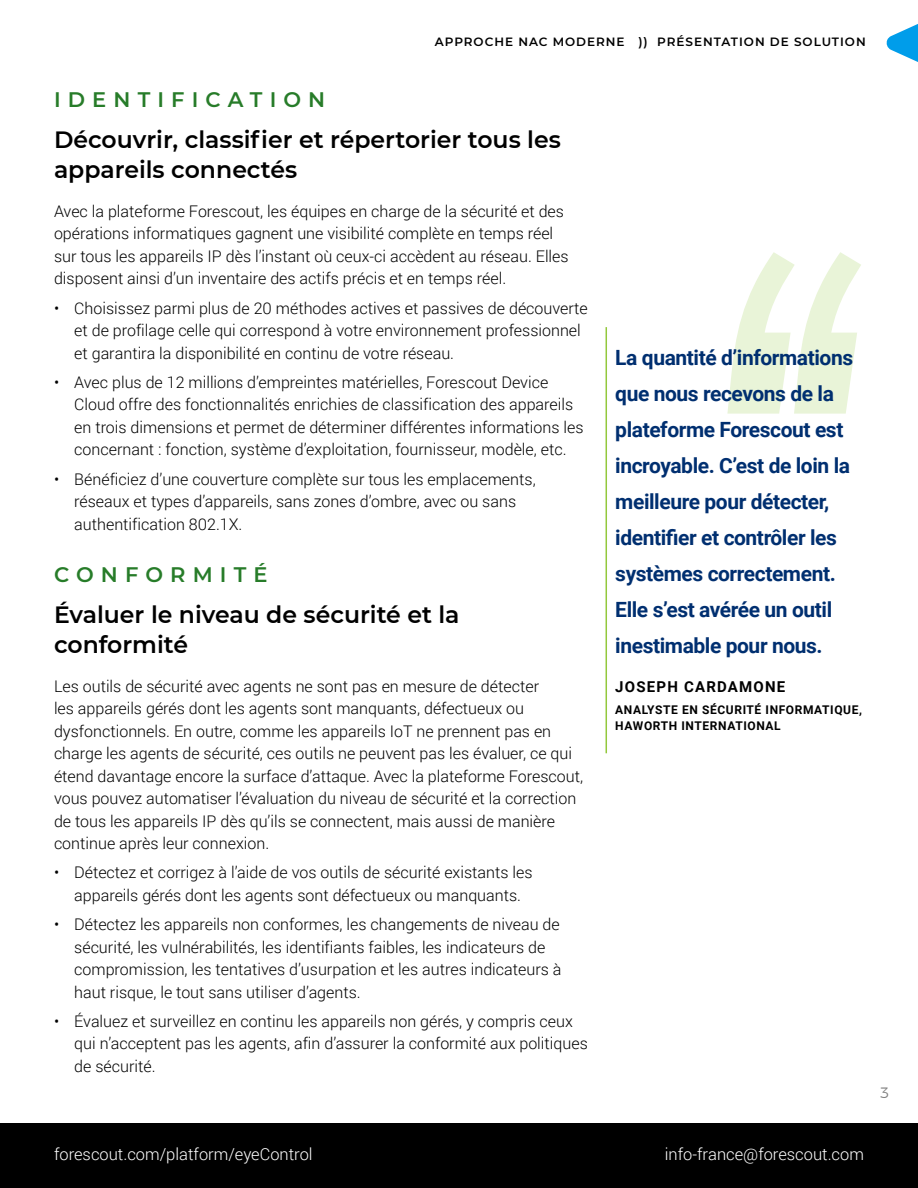
<style>
.page{position:relative;width:918px;height:1188px;background:#fff}
.page>*{position:absolute;margin:0;border:0;box-sizing:border-box;transform-origin:0 0}
.quotation_mark{font:italic 600px "Century Gothic Pro";color:#e9f4d8}
.subhead{font:600 23.55px/30px "Montserrat";color:#000}
.quote{font:700 21px/36px "Roboto";letter-spacing:-.02em;color:#002f70}
.t1{font:600 21px "Montserrat";letter-spacing:.34em;color:#277c29}
.t2{font:300 16.5px "Roboto";color:#fff}
.body_copy{font:300 16.05px/22.5px "Roboto";color:#000}
.quote_name{font:700 15px "Roboto";letter-spacing:.08em;color:#000}
.t3{font:300 15px "Montserrat";color:#808080}
.quote_title{font:700 12px/16.5px "Roboto";letter-spacing:.05em;color:#000}
.brief_name_header{font:600 12px "Montserrat";letter-spacing:.08em;color:#000}
</style>
<div class="page">
<svg style="left:886px;top:24px;width:32px;height:38px"></svg>
<hr style="left:606px;top:327px;width:1px;height:426px;background:#93c83c">
<div style="left:0;top:1123px;width:918px;height:65px;background:#000"></div>
<p class="brief_name_header" style="left:435px;top:34px;width:432px">APPROCHE NAC MODERNE )) PRÉSENTATION DE SOLUTION</p>
<h1 class="t1" style="left:54px;top:85px;width:273px">IDENTIFICATION</h1>
<p class="subhead" style="left:54px;top:124px;width:508px">Découvrir, classifier et répertorier tous les appareils connectés</p>
<p class="body_copy" style="left:54px;top:199px;width:516px">Avec la plateforme Forescout, les équipes en charge de la sécurité et des opérations informatiques gagnent une visibilité complète en temps réel sur tous les appareils IP dès l’instant où ceux-ci accèdent au réseau. Elles disposent ainsi d’un inventaire des actifs précis et en temps réel.</p>
<p class="body_copy" style="left:74px;top:296px;width:515px;text-indent:-20px">• Choisissez parmi plus de 20 méthodes actives et passives de découverte et de profilage celle qui correspond à votre environnement professionnel et garantira la disponibilité en continu de votre réseau.</p>
<p class="body_copy" style="left:74px;top:370px;width:511px;text-indent:-20px">• Avec plus de 12 millions d’empreintes matérielles, Forescout Device Cloud offre des fonctionnalités enrichies de classification des appareils en trois dimensions et permet de déterminer différentes informations les concernant : fonction, système d’exploitation, fournisseur, modèle, etc.</p>
<p class="body_copy" style="left:74px;top:467px;width:463px;text-indent:-20px">• Bénéficiez d’une couverture complète sur tous les emplacements, réseaux et types d’appareils, sans zones d’ombre, avec ou sans authentification 802.1X.</p>
<h1 class="t1" style="left:54px;top:560px;width:215px">CONFORMITÉ</h1>
<p class="subhead" style="left:54px;top:598px;width:407px">Évaluer le niveau de sécurité et la conformité</p>
<p class="body_copy" style="left:54px;top:674px;width:531px">Les outils de sécurité avec agents ne sont pas en mesure de détecter<br>les appareils gérés dont les agents sont manquants, défectueux ou dysfonctionnels. En outre, comme les appareils IoT ne prennent pas en charge les agents de sécurité, ces outils ne peuvent pas les évaluer, ce qui étend davantage encore la surface d’attaque. Avec la plateforme Forescout, vous pouvez automatiser l’évaluation du niveau de sécurité et la correction de tous les appareils IP dès qu’ils se connectent, mais aussi de manière continue après leur connexion.</p>
<p class="body_copy" style="left:54px;top:861px;width:480px;text-align:center">• Détectez et corrigez à l’aide de vos outils de sécurité existants les appareils gérés dont les agents sont défectueux ou manquants.</p>
<p class="body_copy" style="left:74px;top:913px;width:489px;text-indent:-20px">• Détectez les appareils non conformes, les changements de niveau de sécurité, les vulnérabilités, les identifiants faibles, les indicateurs de compromission, les tentatives d’usurpation et les autres indicateurs à haut risque, le tout sans utiliser d’agents.</p>
<p class="body_copy" style="left:74px;top:1009px;width:515px;text-indent:-20px">• Évaluez et surveillez en continu les appareils non gérés, y compris ceux qui n’acceptent pas les agents, afin d’assurer la conformité aux politiques de sécurité.</p>
<p class="quotation_mark" style="left:644px;top:119px;width:279px">‘‘</p>
<p class="quote" style="left:615px;top:338px;width:239px">La quantité d’informations que nous recevons de la plateforme Forescout est incroyable. C’est de loin la meilleure pour détecter, identifier et contrôler les systèmes correctement.<br>Elle s’est avérée un outil inestimable pour nous.</p>
<p class="quote_name" style="left:615px;top:676px;width:172px">JOSEPH CARDAMONE</p>
<p class="quote_title" style="left:615px;top:701px;width:248px">ANALYSTE EN SÉCURITÉ INFORMATIQUE,<br>HAWORTH INTERNATIONAL</p>
<p class="t3" style="left:880px;top:1081px;width:11px">3</p>
<p class="t2" style="left:54px;top:1143px;width:260px">forescout.com/platform/eyeControl</p>
<p class="t2" style="left:665px;top:1143px;width:201px">info-france@forescout.com</p>
</div>
